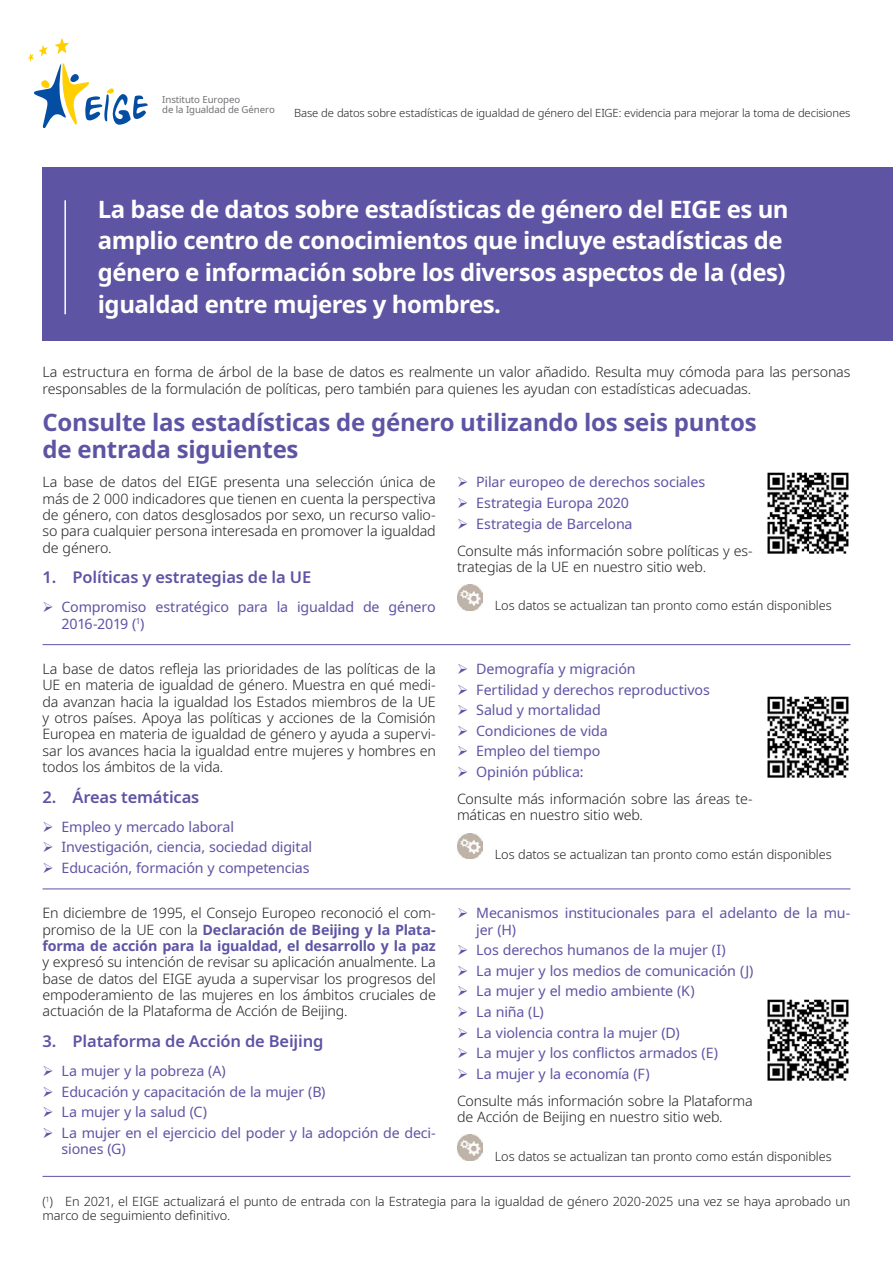
<style>
.page{position:relative;width:893px;height:1263px;background:#fff}
.page>*{position:absolute;margin:0;border:0;box-sizing:border-box;transform-origin:0 0}
.t1{font:700 24px/31.7px "Noto Sans";letter-spacing:-.02em;color:#fff}
.Title1{font:700 24px/27px "Noto Sans";letter-spacing:-.01em;color:#5e54a4}
.Title2{font:600 16.5px "Noto Sans";letter-spacing:-.01em;color:#5e54a4}
.body_text{font:300 14.25px/16.4px "Noto Sans";letter-spacing:-.01em;color:#231f20}
.t2{font:14.25px/16.4px "Noto Sans";letter-spacing:-.01em;color:#5e54a4}
.data_update{font:300 12.75px "Noto Sans";letter-spacing:-.005em;color:#231f20}
.footnote_text_span{font:300 12.75px/14.1px "Noto Sans";letter-spacing:-.005em;color:#231f20}
.t3{font:300 11.25px "Noto Sans";letter-spacing:-.01em;color:#231f20}
.t4{font:9.6px/10.1px "Noto Sans";letter-spacing:-.01em;color:#717073}
.s1{font-weight:700;color:#5e54a4}
</style>
<div class="page">
<svg style="left:28px;top:38px;width:120px;height:90px"></svg>
<img style="left:457px;top:584px;width:26px;height:26px">
<hr style="left:43px;top:644px;width:807px;height:1px;background:#5e54a4">
<img style="left:457px;top:833px;width:26px;height:25px">
<hr style="left:43px;top:888px;width:807px;height:1px;background:#5e54a4">
<img style="left:457px;top:1135px;width:26px;height:25px">
<hr style="left:43px;top:1176px;width:807px;height:1px;background:#5e54a4">
<img style="left:767px;top:472px;width:82px;height:82px">
<img style="left:767px;top:696px;width:82px;height:82px">
<img style="left:767px;top:999px;width:82px;height:82px">
<div style="left:43px;top:168px;width:850px;height:172px;background:#5d54a3"></div>
<hr style="left:64px;top:200px;width:2px;height:114px;background:#fff">
<p class="t4" style="left:162px;top:95px;width:114px">Instituto Europeo<br>de la Igualdad de Género</p>
<p class="t3" style="left:294px;top:105px;width:558px">Base de datos sobre estadísticas de igualdad de género del EIGE: evidencia para mejorar la toma de decisiones</p>
<p class="t1" style="left:98px;top:194px;width:692px">La base de datos sobre estadísticas de género del EIGE es un amplio centro de conocimientos que incluye estadísticas de género e información sobre los diversos aspectos de la (des) igualdad entre mujeres y hombres.</p>
<p class="body_text" style="left:43px;top:364px;width:809px">La estructura en forma de árbol de la base de datos es realmente un valor añadido. Resulta muy cómoda para las personas responsables de la formulación de políticas, pero también para quienes les ayudan con estadísticas adecuadas.</p>
<p class="Title1" style="left:43px;top:410px;width:716px">Consulte las estadísticas de género utilizando los seis puntos de entrada siguientes</p>
<p class="body_text" style="left:43px;top:474px;width:395px;text-align:justify">La base de datos del EIGE presenta una selección única de más de 2 000 indicadores que tienen en cuenta la perspectiva de género, con datos desglosados por sexo, un recurso valio&shy;so para cualquier persona interesada en promover la igualdad de género.</p>
<p class="Title2" style="left:43px;top:566px;width:270px">1. Políticas y estrategias de la UE</p>
<p class="t2" style="left:62px;top:599px;width:376px">Compromiso estratégico para la igualdad de género<br>2016-2019 (<sup>1</sup>)</p>
<p class="body_text" style="left:43px;top:661px;width:395px;text-align:justify">La base de datos refleja las prioridades de las políticas de la UE en materia de igualdad de género. Muestra en qué medi&shy;da avanzan hacia la igualdad los Estados miembros de la UE y otros países. Apoya las políticas y acciones de la Comisión Europea en materia de igualdad de género y ayuda a supervi&shy;sar los avances hacia la igualdad entre mujeres y hombres en todos los ámbitos de la vida.</p>
<p class="Title2" style="left:43px;top:785px;width:158px">2. Áreas temáticas</p>
<p class="t2" style="left:62px;top:819px;width:174px">Empleo y mercado laboral</p>
<p class="t2" style="left:62px;top:839px;width:252px">Investigación, ciencia, sociedad digital</p>
<p class="t2" style="left:62px;top:860px;width:249px">Educación, formación y competencias</p>
<p class="body_text" style="left:43px;top:905px;width:395px;text-align:justify">En diciembre de 1995, el Consejo Europeo reconoció el com&shy;promiso de la UE con la <span class="s1">Declaración de Beijing y la Plata&shy;forma de acción para la igualdad, el desarrollo y la paz </span>y expresó su intención de revisar su aplicación anualmente. La base de datos del EIGE ayuda a supervisar los progresos del empoderamiento de las mujeres en los ámbitos cruciales de actuación de la Plataforma de Acción de Beijing.</p>
<p class="Title2" style="left:43px;top:1029px;width:282px">3. Plataforma de Acción de Beijing</p>
<p class="t2" style="left:62px;top:1063px;width:166px">La mujer y la pobreza (A)</p>
<p class="t2" style="left:62px;top:1084px;width:265px">Educación y capacitación de la mujer (B)</p>
<p class="t2" style="left:62px;top:1104px;width:147px">La mujer y la salud (C)</p>
<p class="t2" style="left:62px;top:1125px;width:376px">La mujer en el ejercicio del poder y la adopción de deci&shy;siones (G)</p>
<p class="t2" style="left:476px;top:474px;width:230px">Pilar europeo de derechos sociales</p>
<p class="t2" style="left:476px;top:495px;width:154px">Estrategia Europa 2020</p>
<p class="t2" style="left:476px;top:515px;width:158px">Estrategia de Barcelona</p>
<p class="body_text" style="left:457px;top:543px;width:297px">Consulte más información sobre políticas y es&shy;trategias de la UE en nuestro sitio web.</p>
<p class="data_update" style="left:495px;top:596px;width:338px">Los datos se actualizan tan pronto como están disponibles</p>
<p class="t2" style="left:476px;top:661px;width:161px">Demografía y migración</p>
<p class="t2" style="left:476px;top:681px;width:235px">Fertilidad y derechos reproductivos</p>
<p class="t2" style="left:476px;top:702px;width:126px">Salud y mortalidad</p>
<p class="t2" style="left:476px;top:723px;width:133px">Condiciones de vida</p>
<p class="t2" style="left:476px;top:743px;width:126px">Empleo del tiempo</p>
<p class="t2" style="left:476px;top:764px;width:109px">Opinión pública:</p>
<p class="body_text" style="left:457px;top:791px;width:297px">Consulte más información sobre las áreas te&shy;máticas en nuestro sitio web.</p>
<p class="data_update" style="left:495px;top:845px;width:338px">Los datos se actualizan tan pronto como están disponibles</p>
<p class="t2" style="left:476px;top:905px;width:376px">Mecanismos institucionales para el adelanto de la mu&shy;jer (H)</p>
<p class="t2" style="left:476px;top:942px;width:251px">Los derechos humanos de la mujer (I)</p>
<p class="t2" style="left:476px;top:963px;width:279px">La mujer y los medios de comunicación (J)</p>
<p class="t2" style="left:476px;top:983px;width:220px">La mujer y el medio ambiente (K)</p>
<p class="t2" style="left:476px;top:1004px;width:69px">La niña (L)</p>
<p class="t2" style="left:476px;top:1025px;width:205px">La violencia contra la mujer (D)</p>
<p class="t2" style="left:476px;top:1045px;width:243px">La mujer y los conflictos armados (E)</p>
<p class="t2" style="left:476px;top:1066px;width:175px">La mujer y la economía (F)</p>
<p class="body_text" style="left:457px;top:1093px;width:297px">Consulte más información sobre la Plataforma de Acción de Beijing en nuestro sitio web.</p>
<p class="data_update" style="left:495px;top:1147px;width:338px">Los datos se actualizan tan pronto como están disponibles</p>
<p class="footnote_text_span" style="left:43px;top:1195px;width:809px">(<sup>1</sup>) En 2021, el EIGE actualizará el punto de entrada con la Estrategia para la igualdad de género 2020-2025 una vez se haya aprobado un marco de seguimiento definitivo.</p>
</div>
